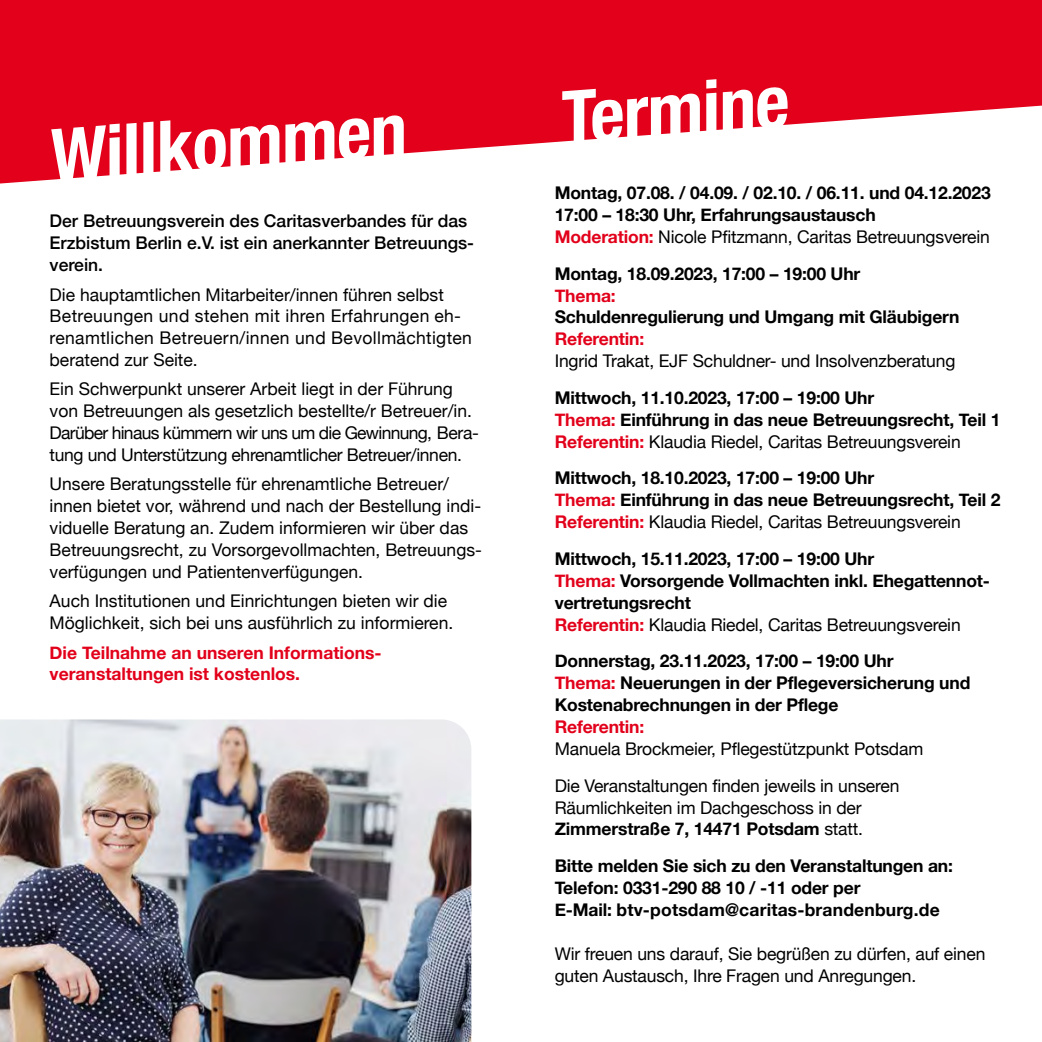
<style>
.page{position:relative;width:1042px;height:1042px;background:#fff}
.page>*{position:absolute;margin:0;border:0;box-sizing:border-box;transform-origin:0 0}
.t1{font:700 condensed 73.33px "Helvetica Neue";color:#fff}
.t2{font:700 17.5px/21.9px "Helvetica Neue";letter-spacing:-.01em;color:#000}
.t3{font:17.5px/21.9px "Helvetica Neue";color:#000}
.t4{font:17.5px/21.9px "Helvetica Neue";letter-spacing:-.02em;color:#000}
.t5{font:17.5px/21.9px "Helvetica Neue";letter-spacing:.02em;color:#000}
.t6{font:500 17.5px/21.9px "Helvetica Neue";color:#000}
.t7{font:700 17.5px/21.9px "Helvetica Neue";color:#e2001a}
.s1{color:#e2001a}
.s2{font-weight:400}
.s3{font-weight:700}
</style>
<div class="page">
<svg style="left:0;top:0;width:1042px;height:183px;fill:#e2001a"></svg>
<img style="left:0;top:719px;width:471px;height:323px">
<h1 class="t1" style="left:45px;top:94px;width:359px;rotate:-4deg">Willkommen</h1>
<p class="t6" style="left:50px;top:209px;width:426px">Der Betreuungsverein des Caritasverbandes für das<br>Erzbistum Berlin e.V. ist ein anerkannter Betreuungs&shy;verein.</p>
<p class="t5" style="left:50px;top:284px;width:424px">Die hauptamtlichen Mitarbeiter/innen führen selbst Betreuungen und stehen mit ihren Erfahrungen eh&shy;renamtlichen Betreuern/innen und Bevollmächtigten beratend zur Seite.</p>
<p class="t4" style="left:50px;top:379px;width:431px">Ein Schwerpunkt unserer Arbeit liegt in der Führung von Betreuungen als gesetzlich bestellte/r Betreuer/in.<br>Darüber hinaus kümmern wir uns um die Gewinnung, Bera&shy;tung und Unterstützung ehrenamtlicher Betreuer/innen.</p>
<p class="t3" style="left:50px;top:474px;width:434px">Unsere Beratungsstelle für ehrenamtliche Betreuer/ innen bietet vor, während und nach der Bestellung indi&shy;viduelle Beratung an. Zudem informieren wir über das Betreuungsrecht, zu Vorsorgevollmachten, Betreuungs&shy;verfügungen und Patientenverfügungen.</p>
<p class="t3" style="left:50px;top:591px;width:405px">Auch Institutionen und Einrichtungen bieten wir die<br>Möglichkeit, sich bei uns ausführlich zu informieren.</p>
<p class="t7" style="left:50px;top:642px;width:334px">Die Teilnahme an unseren Informations&shy;veranstaltungen ist kostenlos.</p>
<h1 class="t1" style="left:555px;top:57px;width:230px;rotate:-4deg">Termine</h1>
<p class="t2" style="left:555px;top:182px;width:437px">Montag, 07.08. / 04.09. / 02.10. / 06.11. und 04.12.2023<br>17:00 – 18:30 Uhr, Erfahrungsaustausch<br><span class="s1">Moderation:</span> <span class="s2">Nicole Pfitzmann, Caritas Betreuungsverein</span></p>
<p class="t2" style="left:555px;top:263px;width:307px">Montag, 18.09.2023, 17:00 – 19:00 Uhr</p>
<p class="t7" style="left:555px;top:285px;width:63px">Thema:</p>
<p class="t2" style="left:555px;top:307px;width:406px">Schuldenregulierung und Umgang mit Gläubigern</p>
<p class="t7" style="left:555px;top:329px;width:91px">Referentin:</p>
<p class="t3" style="left:555px;top:351px;width:402px">Ingrid Trakat, EJF Schuldner- und Insolvenzberatung</p>
<p class="t2" style="left:555px;top:387px;width:447px">Mittwoch, 11.10.2023, 17:00 – 19:00 Uhr<br><span class="s1">Thema:</span> Einführung in das neue Betreuungsrecht, Teil 1<br><span class="s1">Referentin:</span> <span class="s2">Klaudia Riedel, Caritas Betreuungsverein</span></p>
<p class="t2" style="left:555px;top:468px;width:447px">Mittwoch, 18.10.2023, 17:00 – 19:00 Uhr<br><span class="s1">Thema:</span> Einführung in das neue Betreuungsrecht, Teil 2<br><span class="s1">Referentin:</span> <span class="s2">Klaudia Riedel, Caritas Betreuungsverein</span></p>
<p class="t2" style="left:555px;top:548px;width:437px">Mittwoch, 15.11.2023, 17:00 – 19:00 Uhr<br><span class="s1">Thema:</span> Vorsorgende Vollmachten inkl. Ehegattennot&shy;vertretungsrecht<br><span class="s1">Referentin:</span> <span class="s2">Klaudia Riedel, Caritas Betreuungsverein</span></p>
<p class="t2" style="left:555px;top:651px;width:417px">Donnerstag, 23.11.2023, 17:00 – 19:00 Uhr<br><span class="s1">Thema:</span> Neuerungen in der Pflegeversicherung und<br>Kostenabrechnungen in der Pflege</p>
<p class="t7" style="left:555px;top:716px;width:91px">Referentin:</p>
<p class="t3" style="left:555px;top:731px;width:370px;line-height:36.8px">Manuela Brockmeier, Pflegestützpunkt Potsdam<br>Die Veranstaltungen finden jeweils in unseren</p>
<p class="t3" style="left:555px;top:797px;width:310px">Räumlichkeiten im Dachgeschoss in der<br><span class="s3">Zimmerstraße 7, 14471 Potsdam</span> statt.</p>
<p class="t2" style="left:555px;top:855px;width:400px">Bitte melden Sie sich zu den Veranstaltungen an:<br>Telefon: 0331-290 88 10 / -11 oder per<br>E-Mail: btv-potsdam@caritas-brandenburg.de</p>
<p class="t3" style="left:555px;top:943px;width:432px">Wir freuen uns darauf, Sie begrüßen zu dürfen, auf einen guten Austausch, Ihre Fragen und Anregungen.</p>
</div>
